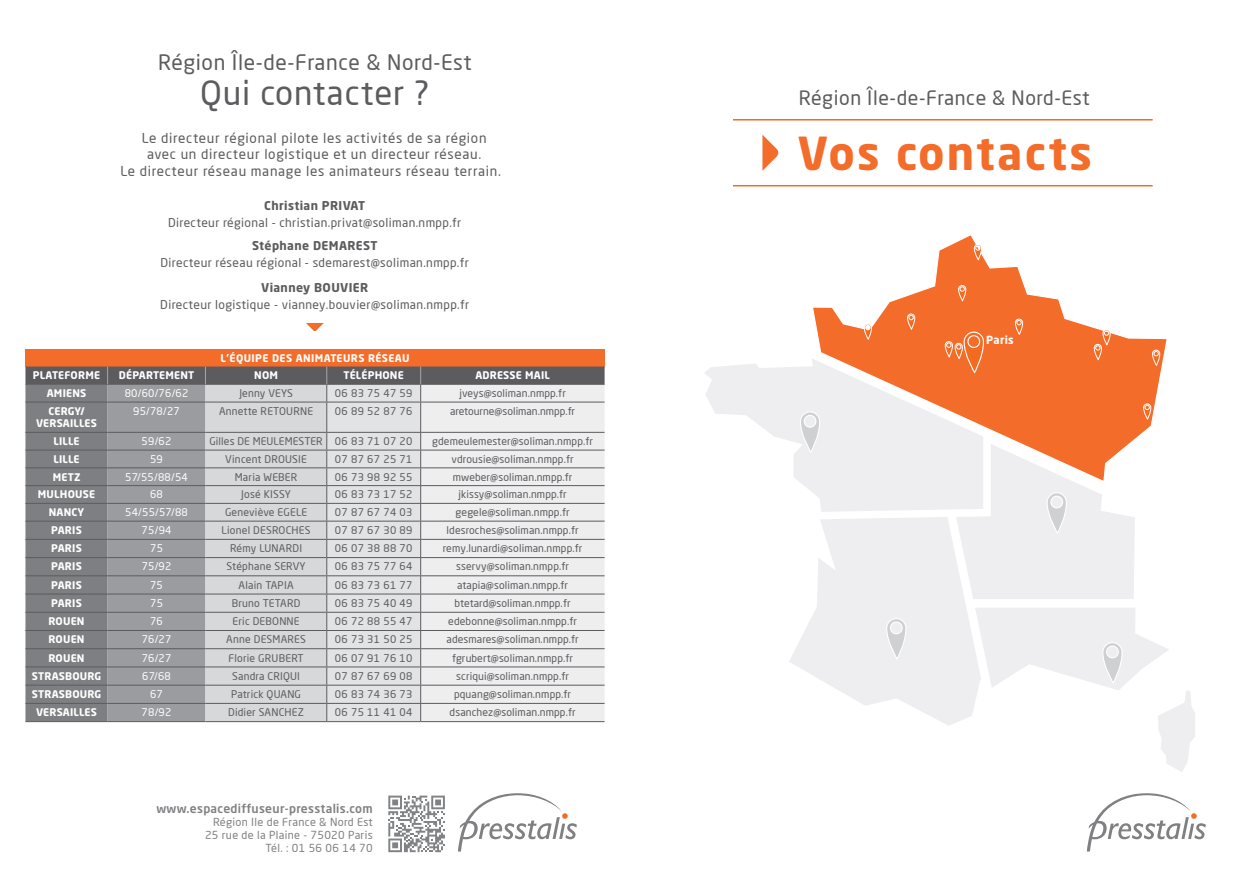
<style>
.page{position:relative;width:1259px;height:893px;background:#fff}
.page>*{position:absolute;margin:0;border:0;box-sizing:border-box;transform-origin:0 0}
.t1{font:700 45px "Neo Sans Pro";letter-spacing:.05em;color:#f36c2a}
.t2{font:33px "Neo Sans Pro";letter-spacing:.03em;color:#5c5c5f}
.t3{font:21px "Neo Sans Pro";letter-spacing:.03em;color:#5c5c5f}
.t4{font:19.5px "Neo Sans Pro";letter-spacing:.03em;color:#5c5c5f}
.t5{font:13.5px/16.2px "Neo Sans Pro";letter-spacing:.05em;color:#5c5c5f;text-align:center}
.t6{font:500 12.15px "Neo Sans Pro";letter-spacing:.025em;color:#808083}
.t7{font:12px "Neo Sans Pro";letter-spacing:.03em;color:#5c5c5f}
.t8{font:700 12px "Neo Sans Pro";letter-spacing:.03em;color:#5c5c5f}
.t9{font:10.95px/13px "Neo Sans Pro";letter-spacing:.03em;color:#808083;text-align:right}
.t10{font:700 10.95px "Neo Sans Pro";color:#fff}
.t11{font:10.5px "Neo Sans Pro";letter-spacing:.01em;color:#5c5c5f}
.t12{font:700 10.5px/12.5px "Neo Sans Pro";letter-spacing:.02em;color:#fff}
.t13{font:10.5px "Neo Sans Pro";letter-spacing:.02em;color:#fff}
.t14{font:700 10.5px "Neo Sans Pro";letter-spacing:.04em;color:#fff}
</style>
<div class="page">
<svg style="left:813px;top:235px;width:250px;height:78px"></svg>
<hr style="left:733px;top:119px;width:419px;height:2px;background:#f36a21">
<hr style="left:733px;top:185px;width:419px;height:1px;background:#f36a21">
<svg style="left:458px;top:793px;width:119px;height:59px"></svg>
<svg style="left:1087px;top:793px;width:118px;height:59px"></svg>
<svg style="left:388px;top:796px;width:57px;height:56px"></svg>
<svg style="left:762px;top:135px;width:17px;height:36px"></svg>
<svg style="left:958px;top:285px;width:8px;height:16px"></svg>
<svg style="left:973px;top:244px;width:9px;height:16px"></svg>
<svg style="left:705px;top:313px;width:490px;height:459px"></svg>
<div style="left:25px;top:349px;width:579px;height:18px;background:#f36c2a"></div>
<svg style="left:25px;top:367px;width:579px;height:355px;background:#bebec0"></svg>
<svg style="left:306px;top:323px;width:18px;height:9px"></svg>
<h3 class="t3" style="left:158px;top:49px;width:315px">Région Île-de-France &amp; Nord-Est</h3>
<h2 class="t2" style="left:200px;top:72px;width:231px">Qui contacter ?</h2>
<p class="t5" style="left:120px;top:130px;width:382px">Le directeur régional pilote les activités de sa région<br>avec un directeur logistique et un directeur réseau.<br>Le directeur réseau manage les animateurs réseau terrain.</p>
<p class="t8" style="left:264px;top:198px;width:95px">CHRISTIAN PRIVAT</p>
<p class="t7" style="left:168px;top:215px;width:295px">Directeur régional - christian.privat@soliman.nmpp.fr</p>
<p class="t8" style="left:252px;top:237px;width:127px">STÉPHANE DEMAREST</p>
<p class="t7" style="left:161px;top:255px;width:310px">Directeur réseau régional - sdemarest@soliman.nmpp.fr</p>
<p class="t8" style="left:261px;top:280px;width:109px">VIANNEY BOUVIER</p>
<p class="t7" style="left:160px;top:298px;width:310px">Directeur logistique - vianney.bouvier@soliman.nmpp.fr</p>
<p class="t14" style="left:221px;top:351px;width:190px">L’ÉQUIPE DES ANIMATEURS RÉSEAU</p>
<p class="t12" style="left:33px;top:369px;width:53px">PLATEFORME</p>
<p class="t12" style="left:119px;top:369px;width:28px">DÉ PARTEMENT</p>
<p class="t12" style="left:254px;top:369px;width:24px">NOM</p>
<p class="t12" style="left:344px;top:369px;width:54px">TÉLÉPHONE</p>
<p class="t12" style="left:475px;top:369px;width:8px">ADRESSE</p>
<p class="t12" style="left:525px;top:369px;width:7px">MAI</p>
<p class="t12" style="left:544px;top:369px;width:7px">L</p>
<p class="t12" style="left:47px;top:387px;width:8px">AMIENS</p>
<p class="t13" style="left:125px;top:387px;width:65px">80/60/76/62</p>
<p class="t11" style="left:239px;top:387px;width:55px">Jenny VEYS</p>
<p class="t11" style="left:335px;top:387px;width:79px">06 83 75 47 59</p>
<p class="t11" style="left:459px;top:387px;width:108px">jveys@soliman.nmpp.fr</p>
<p class="t12" style="left:36px;top:404px;width:50px;text-indent:12px">CERGY/<br>VERSAI</p>
<p class="t13" style="left:133px;top:405px;width:48px">95/78/27</p>
<p class="t11" style="left:219px;top:405px;width:96px">Annette RETOURNE</p>
<p class="t11" style="left:335px;top:405px;width:79px">06 89 52 87 76</p>
<p class="t11" style="left:450px;top:405px;width:127px">aretourne@soliman.nmpp.fr</p>
<p class="t12" style="left:74px;top:417px;width:18px">LLES</p>
<p class="t12" style="left:54px;top:435px;width:26px">LILLE</p>
<p class="t13" style="left:142px;top:435px;width:31px">59/62</p>
<p class="t11" style="left:209px;top:435px;width:204px">Gilles DE MEULEMESTER 06 83 71 07 20</p>
<p class="t11" style="left:432px;top:435px;width:162px">gdemeulemester@soliman.nmpp.fr</p>
<p class="t12" style="left:54px;top:453px;width:26px">LILLE</p>
<p class="t13" style="left:150px;top:453px;width:14px">59</p>
<p class="t11" style="left:225px;top:453px;width:83px">Vincent DROUSIE</p>
<p class="t11" style="left:335px;top:453px;width:79px">07 87 67 25 71</p>
<p class="t11" style="left:451px;top:453px;width:124px">vdrousie@soliman.nmpp.fr</p>
<p class="t12" style="left:53px;top:470px;width:8px">MET</p>
<p class="t12" style="left:74px;top:470px;width:8px">Z</p>
<p class="t13" style="left:125px;top:470px;width:64px">57/55/88/54</p>
<p class="t11" style="left:235px;top:470px;width:64px">Maria WEBER</p>
<p class="t11" style="left:335px;top:470px;width:79px">06 73 98 92 55</p>
<p class="t11" style="left:453px;top:470px;width:121px">mweber@soliman.nmpp.fr</p>
<p class="t12" style="left:38px;top:488px;width:45px">MULHOUSE</p>
<p class="t13" style="left:150px;top:488px;width:14px">68</p>
<p class="t11" style="left:241px;top:488px;width:51px">José KISSY</p>
<p class="t11" style="left:335px;top:488px;width:79px">06 83 73 17 52</p>
<p class="t11" style="left:458px;top:488px;width:110px">jkissy@soliman.nmpp.fr</p>
<p class="t12" style="left:49px;top:506px;width:9px">NAN</p>
<p class="t12" style="left:72px;top:506px;width:14px">CY</p>
<p class="t13" style="left:125px;top:506px;width:64px">54/55/57/88</p>
<p class="t11" style="left:225px;top:506px;width:84px">Geneviève EGELE</p>
<p class="t11" style="left:335px;top:506px;width:79px">07 87 67 74 03</p>
<p class="t11" style="left:455px;top:506px;width:116px">gegele@soliman.nmpp.fr</p>
<p class="t12" style="left:51px;top:524px;width:14px">PARIS</p>
<p class="t13" style="left:142px;top:524px;width:31px">75/94</p>
<p class="t11" style="left:222px;top:524px;width:90px">Lionel DESROCHES</p>
<p class="t11" style="left:335px;top:524px;width:79px">07 87 67 30 89</p>
<p class="t11" style="left:446px;top:524px;width:133px">ldesroches@soliman.nmpp.fr</p>
<p class="t12" style="left:51px;top:542px;width:14px">PARIS</p>
<p class="t13" style="left:150px;top:542px;width:14px">75</p>
<p class="t11" style="left:230px;top:542px;width:74px">Rémy LUNARDI</p>
<p class="t11" style="left:335px;top:542px;width:79px">06 07 38 88 70</p>
<p class="t11" style="left:443px;top:542px;width:141px">remy.lunardi@soliman.nmpp.fr</p>
<p class="t12" style="left:51px;top:560px;width:14px">PARIS</p>
<p class="t13" style="left:142px;top:560px;width:31px">75/92</p>
<p class="t11" style="left:226px;top:560px;width:81px">Stéphane SERVY</p>
<p class="t11" style="left:335px;top:560px;width:79px">06 83 75 77 64</p>
<p class="t11" style="left:456px;top:560px;width:114px">sservy@soliman.nmpp.fr</p>
<p class="t12" style="left:51px;top:578px;width:14px">PARIS</p>
<p class="t13" style="left:150px;top:578px;width:14px">75</p>
<p class="t11" style="left:239px;top:578px;width:56px">Alain TAPIA</p>
<p class="t11" style="left:335px;top:578px;width:79px">06 83 73 61 77</p>
<p class="t11" style="left:457px;top:578px;width:113px">atapia@soliman.nmpp.fr</p>
<p class="t12" style="left:51px;top:596px;width:14px">PARIS</p>
<p class="t13" style="left:150px;top:597px;width:14px">75</p>
<p class="t11" style="left:232px;top:597px;width:70px">Bruno TETARD</p>
<p class="t11" style="left:335px;top:597px;width:79px">06 83 75 40 49</p>
<p class="t11" style="left:455px;top:597px;width:117px">btetard@soliman.nmpp.fr</p>
<p class="t12" style="left:49px;top:615px;width:23px">ROUEN</p>
<p class="t13" style="left:150px;top:615px;width:14px">76</p>
<p class="t11" style="left:232px;top:615px;width:69px">Eric DEBONNE</p>
<p class="t11" style="left:335px;top:615px;width:79px">06 72 88 55 47</p>
<p class="t11" style="left:448px;top:615px;width:130px">edebonne@soliman.nmpp.fr</p>
<p class="t12" style="left:49px;top:633px;width:23px">ROUEN</p>
<p class="t13" style="left:142px;top:633px;width:31px">76/27</p>
<p class="t11" style="left:226px;top:633px;width:81px">Anne DESMARES</p>
<p class="t11" style="left:335px;top:633px;width:79px">06 73 31 50 25</p>
<p class="t11" style="left:446px;top:633px;width:134px">adesmares@soliman.nmpp.fr</p>
<p class="t12" style="left:49px;top:651px;width:23px">ROUEN</p>
<p class="t13" style="left:142px;top:651px;width:31px">76/27</p>
<p class="t11" style="left:228px;top:651px;width:77px">Florie GRUBERT</p>
<p class="t11" style="left:335px;top:651px;width:79px">06 07 91 76 10</p>
<p class="t11" style="left:452px;top:651px;width:122px">fgrubert@soliman.nmpp.fr</p>
<p class="t12" style="left:32px;top:669px;width:8px">STRAS</p>
<p class="t12" style="left:65px;top:669px;width:38px">BOURG</p>
<p class="t13" style="left:142px;top:669px;width:30px">67/68</p>
<p class="t11" style="left:232px;top:669px;width:69px">Sandra CRIQUI</p>
<p class="t11" style="left:335px;top:669px;width:79px">07 87 67 69 08</p>
<p class="t11" style="left:456px;top:669px;width:114px">scriqui@soliman.nmpp.fr</p>
<p class="t12" style="left:32px;top:688px;width:8px">STRAS</p>
<p class="t12" style="left:65px;top:688px;width:38px">BOURG</p>
<p class="t13" style="left:150px;top:688px;width:14px">67</p>
<p class="t11" style="left:231px;top:688px;width:71px">Patrick QUANG</p>
<p class="t11" style="left:335px;top:688px;width:79px">06 83 74 36 73</p>
<p class="t11" style="left:454px;top:688px;width:118px">pquang@soliman.nmpp.fr</p>
<p class="t12" style="left:36px;top:706px;width:14px">VERSAI</p>
<p class="t12" style="left:74px;top:706px;width:18px">LLES</p>
<p class="t13" style="left:142px;top:706px;width:31px">78/92</p>
<p class="t11" style="left:228px;top:706px;width:77px">Didier SANCHEZ</p>
<p class="t11" style="left:335px;top:706px;width:79px">06 75 11 41 04</p>
<p class="t11" style="left:450px;top:706px;width:127px">dsanchez@soliman.nmpp.fr</p>
<p class="t6" style="left:156px;top:801px;width:218px">www.espacediffuseur-presstalis.com</p>
<p class="t9" style="left:205px;top:815px;width:169px">Région Ile de France &amp; Nord Est<br>25 rue de la Plaine - 75020 Paris<br>Tél. : 01 56 06 14 70</p>
<h3 class="t4" style="left:798px;top:86px;width:292px">Région Île-de-France &amp; Nord-Est</h3>
<h1 class="t1" style="left:797px;top:124px;width:296px">VOS CONTACTS</h1>
<p class="t10" style="left:986px;top:333px;width:29px">PARIS</p>
</div>
